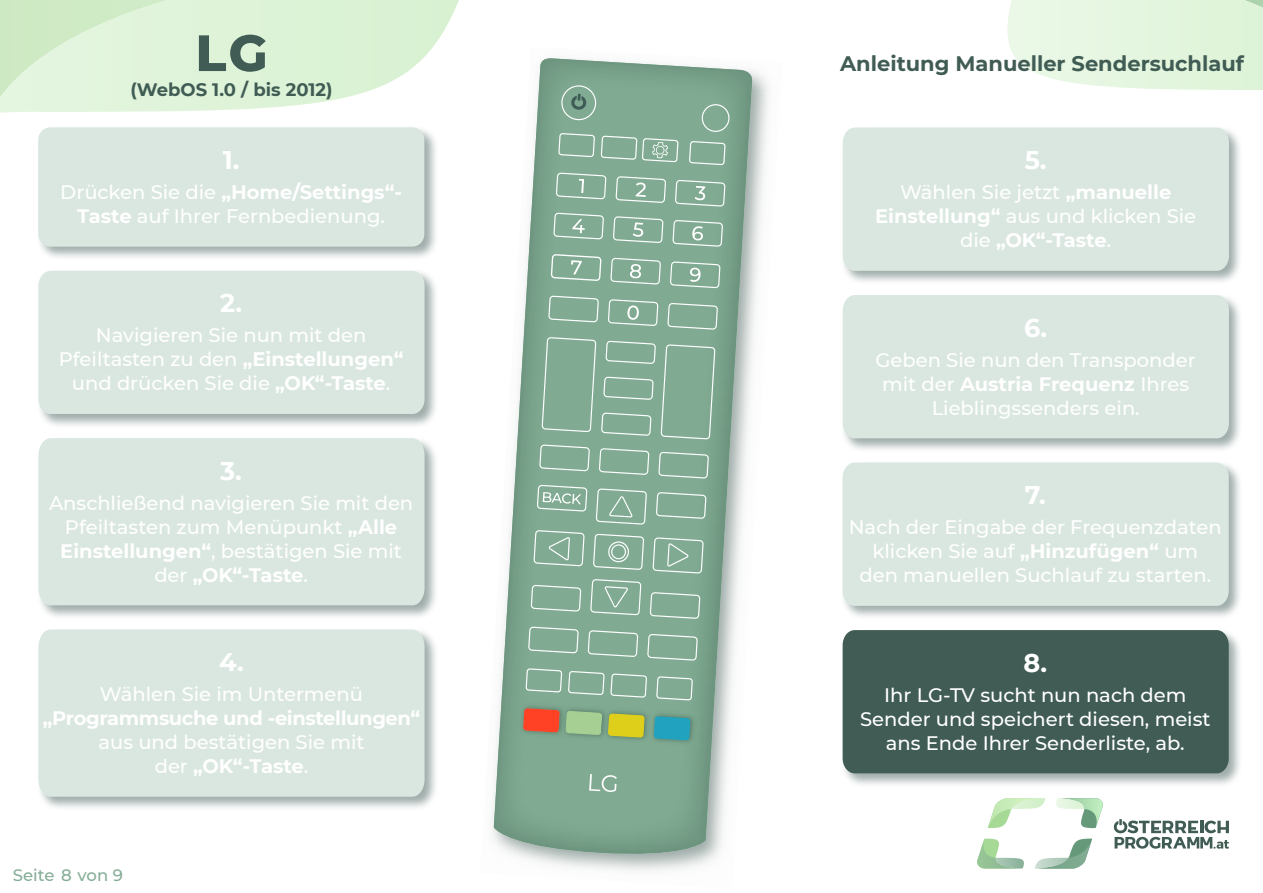
<style>
.page{position:relative;width:1263px;height:893px;background:#fff}
.page>*{position:absolute;margin:0;border:0;box-sizing:border-box;transform-origin:0 0}
.t1{font:800 51px "Montserrat";color:#405c54}
.t2{font:700 25.5px "Montserrat";color:#fff}
.t3{font:700 21px "Montserrat";color:#405c54}
.t4{font:500 19.5px/24px "Montserrat";color:#fff;text-align:center}
.t5{font:700 19.5px/24px "Montserrat";letter-spacing:-.015em;color:#fff;text-align:center}
.t6{font:700 18px "Montserrat";color:#405c54}
.t7{font:500 16.5px "Montserrat";color:#85ad96}
.s1{font-weight:700}
.s2{font-weight:500}
</style>
<div class="page">
<img style="left:1007px;top:0;width:25px;height:71px">
<svg style="left:1114px;top:819px;width:115px;height:30px"></svg>
<svg style="left:988px;top:827px;width:12px;height:1px"></svg>
<img style="left:988px;top:798px;width:55px;height:29px">
<svg style="left:1084px;top:827px;width:12px;height:1px"></svg>
<img style="left:1056px;top:798px;width:4px;height:10px">
<img style="left:1060px;top:798px;width:43px;height:29px">
<img style="left:1022px;top:859px;width:2px;height:9px">
<img style="left:977px;top:839px;width:45px;height:29px">
<img style="left:1035px;top:839px;width:57px;height:29px">
<img style="left:418px;top:0;width:41px;height:63px">
<img style="left:494px;top:58px;width:258px;height:800px">
<svg style="left:561px;top:85px;width:36px;height:36px"></svg>
<svg style="left:589px;top:774px;width:28px;height:18px"></svg>
<svg style="left:701px;top:104px;width:29px;height:28px"></svg>
<svg style="left:551px;top:254px;width:50px;height:27px"></svg>
<svg style="left:556px;top:173px;width:50px;height:26px"></svg>
<svg style="left:615px;top:176px;width:51px;height:27px"></svg>
<svg style="left:675px;top:180px;width:50px;height:27px"></svg>
<svg style="left:553px;top:213px;width:51px;height:26px"></svg>
<svg style="left:613px;top:216px;width:50px;height:27px"></svg>
<svg style="left:672px;top:220px;width:51px;height:27px"></svg>
<svg style="left:610px;top:258px;width:51px;height:27px"></svg>
<svg style="left:670px;top:261px;width:50px;height:27px"></svg>
<svg style="left:548px;top:296px;width:51px;height:26px"></svg>
<svg style="left:608px;top:299px;width:50px;height:27px"></svg>
<svg style="left:667px;top:303px;width:51px;height:27px"></svg>
<svg style="left:528px;top:627px;width:51px;height:26px"></svg>
<svg style="left:588px;top:630px;width:50px;height:27px"></svg>
<svg style="left:647px;top:634px;width:51px;height:27px"></svg>
<svg style="left:537px;top:485px;width:50px;height:27px"></svg>
<svg style="left:656px;top:492px;width:50px;height:27px"></svg>
<svg style="left:531px;top:585px;width:50px;height:27px"></svg>
<svg style="left:650px;top:592px;width:50px;height:27px"></svg>
<svg style="left:539px;top:337px;width:176px;height:142px;background:#87af98"></svg>
<svg style="left:558px;top:133px;width:37px;height:24px"></svg>
<svg style="left:689px;top:141px;width:37px;height:24px"></svg>
<svg style="left:526px;top:668px;width:36px;height:24px"></svg>
<svg style="left:568px;top:671px;width:79px;height:27px;background:#8eb39e"></svg>
<svg style="left:656px;top:676px;width:37px;height:24px"></svg>
<img style="left:516px;top:699px;width:50px;height:41px">
<img style="left:560px;top:702px;width:49px;height:41px">
<img style="left:558px;top:702px;width:11px;height:38px">
<svg style="left:523px;top:708px;width:78px;height:27px;background:#b98d67"></svg>
<img style="left:603px;top:705px;width:48px;height:40px">
<img style="left:601px;top:705px;width:10px;height:38px">
<svg style="left:608px;top:713px;width:37px;height:25px"></svg>
<img style="left:649px;top:707px;width:50px;height:41px">
<img style="left:646px;top:707px;width:7px;height:38px">
<svg style="left:654px;top:716px;width:36px;height:24px"></svg>
<svg style="left:596px;top:488px;width:51px;height:37px;background:#91b5a1"></svg>
<svg style="left:652px;top:537px;width:52px;height:37px;background:#90b5a0"></svg>
<svg style="left:533px;top:530px;width:52px;height:36px;background:#91b5a1"></svg>
<svg style="left:590px;top:579px;width:51px;height:36px;background:#91b6a1"></svg>
<svg style="left:593px;top:534px;width:51px;height:36px;background:#95b8a4"></svg>
<svg style="left:601px;top:136px;width:77px;height:26px;background:#93b7a3"></svg>
<div style="left:36px;top:269px;width:403px;height:159px;background:#405c57;opacity:.5"></div>
<div style="left:38px;top:271px;width:387px;height:143px;background:#dae7e0"></div>
<div style="left:36px;top:436px;width:403px;height:184px;background:#405c57;opacity:.5"></div>
<div style="left:38px;top:438px;width:387px;height:167px;background:#dae7e0"></div>
<div style="left:840px;top:460px;width:403px;height:160px;background:#405c57;opacity:.5"></div>
<div style="left:843px;top:463px;width:386px;height:143px;background:#dae7e0"></div>
<div style="left:840px;top:628px;width:403px;height:160px;background:#405c57;opacity:.5"></div>
<div style="left:843px;top:630px;width:386px;height:143px;background:#405c54"></div>
<div style="left:36px;top:125px;width:402px;height:136px;background:#405c57;opacity:.5"></div>
<div style="left:38px;top:127px;width:386px;height:120px;background:#dae7e0;border-radius:12px"></div>
<div style="left:841px;top:125px;width:402px;height:160px;background:#405c57;opacity:.5"></div>
<div style="left:843px;top:128px;width:386px;height:143px;background:#dae7e0"></div>
<div style="left:841px;top:293px;width:402px;height:160px;background:#405c57;opacity:.5"></div>
<div style="left:843px;top:295px;width:386px;height:143px;background:#dae7e0"></div>
<div style="left:36px;top:627px;width:403px;height:184px;background:#405c57;opacity:.5"></div>
<div style="left:38px;top:629px;width:387px;height:168px;background:#dae7e0"></div>
<h1 class="t1" style="left:195px;top:16px;width:74px">LG</h1>
<p class="t6" style="left:130px;top:76px;width:204px">(WebOS 1.0 / bis 2012)</p>
<p class="t2" style="left:223px;top:141px;width:18px">1.</p>
<p class="t4" style="left:60px;top:179px;width:343px">Drücken Sie die <span class="s1">„Home/Settings“-<br>Taste</span> auf Ihrer Fernbedienung.</p>
<p class="t2" style="left:220px;top:285px;width:23px">2.</p>
<p class="t4" style="left:96px;top:323px;width:272px">Navigieren Sie nun mit den</p>
<p class="t4" style="left:59px;top:347px;width:346px">Pfeiltasten zu den <span class="s1">„Einstellungen“ </span>und drücken Sie die <span class="s1">„OK“-Taste</span>.</p>
<p class="t2" style="left:220px;top:452px;width:23px">3.</p>
<p class="t4" style="left:49px;top:490px;width:366px">Anschließend navigieren Sie mit den<br>Pfeiltasten zum Menüpunkt <span class="s1">„Alle</span></p>
<p class="t5" style="left:60px;top:538px;width:343px">Einstellungen“<span class="s2">, bestätigen Sie mit der</span> „OK“-Taste<span class="s2">.</span></p>
<p class="t2" style="left:219px;top:644px;width:26px">4.</p>
<p class="t4" style="left:100px;top:681px;width:265px">Wählen Sie im Untermenü</p>
<p class="t5" style="left:43px;top:705px;width:379px">„Programmsuche und -einstellungen“ <span class="s2">aus und bestätigen Sie mit</span></p>
<p class="t5" style="left:155px;top:753px;width:155px"><span class="s2">der</span> „OK“-Taste<span class="s2">.</span></p>
<p class="t7" style="left:13px;top:864px;width:111px">Seite 8 von 9</p>
<p class="t3" style="left:840px;top:48px;width:405px">Anleitung Manueller Sendersuchlauf</p>
<p class="t2" style="left:1025px;top:142px;width:23px">5.</p>
<p class="t4" style="left:900px;top:179px;width:273px">Wählen Sie jetzt <span class="s1">„manuelle</span></p>
<p class="t4" style="left:875px;top:203px;width:322px"><span class="s1">Einstellung“</span> aus und klicken Sie</p>
<p class="t5" style="left:960px;top:227px;width:153px"><span class="s2">die</span> „OK“-Taste<span class="s2">.</span></p>
<p class="t2" style="left:1024px;top:309px;width:25px">6.</p>
<p class="t4" style="left:875px;top:347px;width:322px">Geben Sie nun den Transponder</p>
<p class="t5" style="left:882px;top:371px;width:308px"><span class="s2">mit der</span> Austria Frequenz <span class="s2">Ihres</span></p>
<p class="t4" style="left:932px;top:395px;width:210px">Lieblingssenders ein.</p>
<p class="t2" style="left:1025px;top:477px;width:23px">7.</p>
<p class="t4" style="left:849px;top:514px;width:374px">Nach der Eingabe der Frequenzdaten klicken Sie auf <span class="s1">„Hinzufügen“</span> um</p>
<p class="t4" style="left:859px;top:562px;width:353px">den manuellen Suchlauf zu starten.</p>
<p class="t2" style="left:1023px;top:644px;width:25px">8.</p>
<p class="t4" style="left:884px;top:682px;width:304px">Ihr LG-TV sucht nun nach dem</p>
<p class="t4" style="left:860px;top:706px;width:352px">Sender und speichert diesen, meist ans Ende Ihrer Senderliste, ab.</p>
</div>
